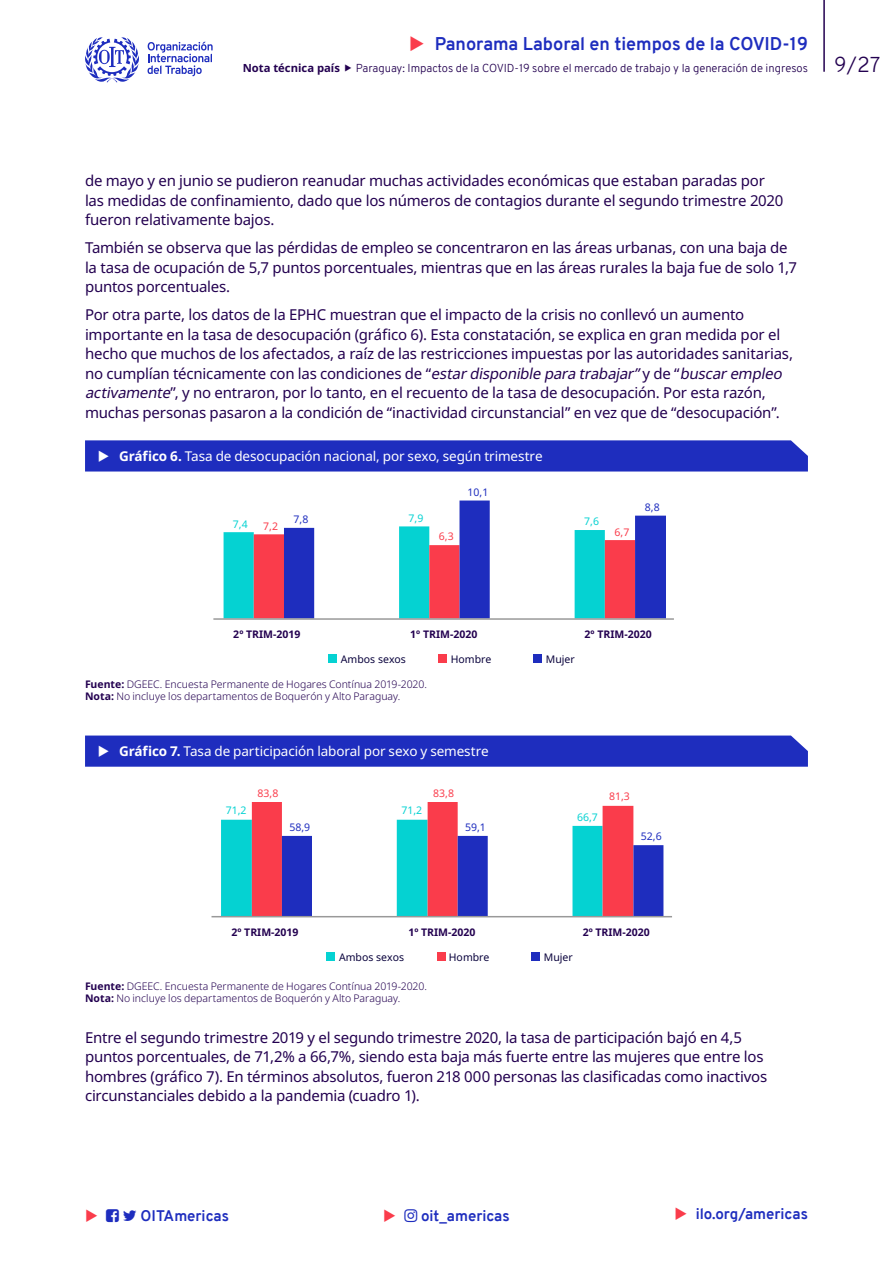
<style>
.page{position:relative;width:893px;height:1263px;background:#fff}
.page>*{position:absolute;margin:0;border:0;box-sizing:border-box;transform-origin:0 0}
.t1{font:300 21px "Overpass";color:#230050}
.t2{font:700 18px "Overpass";color:#1e2dbe}
.t3{font:15px/19.5px "Noto Sans";letter-spacing:-.015em;color:#230050}
.t4{font:700 15px "Overpass";color:#1e2dbe}
.t5{font:13.5px "Noto Sans";letter-spacing:-.01em;color:#fff}
.t6{font:300 11.25px "Overpass";color:#230050}
.t7{font:700 11.25px "Noto Sans";color:#230050}
.t8{font:300 10.5px/12.6px "Noto Sans";color:#230050}
.t9{font:700 10.5px "Noto Sans";color:#230050}
.t10{font:10.5px "Noto Sans";color:#09023c}
.t11{font:10.5px "Noto Sans";color:#1e2dbe}
.t12{font:10.5px "Noto Sans";color:#05d2d2}
.t13{font:10.5px "Noto Sans";color:#fa3c4b}
.s1{font-style:italic}
.s2{font-weight:700}
</style>
<div class="page">
<svg style="left:224px;top:500px;width:442px;height:118px"></svg>
<div style="left:329px;top:655px;width:8px;height:8px;background:#05d2d2"></div>
<div style="left:439px;top:655px;width:8px;height:8px;background:#fa3c4b"></div>
<div style="left:534px;top:655px;width:8px;height:8px;background:#1e2dbe"></div>
<hr style="left:213px;top:618px;width:461px;height:2px;background:#999">
<svg style="left:221px;top:802px;width:442px;height:114px"></svg>
<div style="left:327px;top:952px;width:8px;height:9px;background:#05d2d2"></div>
<div style="left:437px;top:952px;width:8px;height:9px;background:#fa3c4b"></div>
<div style="left:532px;top:952px;width:8px;height:9px;background:#1e2dbe"></div>
<hr style="left:211px;top:916px;width:461px;height:1px;background:#999">
<svg style="left:148px;top:42px;width:65px;height:34px"></svg>
<svg style="left:85px;top:37px;width:54px;height:45px"></svg>
<hr style="left:823px;top:0;width:2px;height:72px;background:#230050">
<div style="left:85px;top:440px;width:723px;height:31px;background:#1e2dbe"></div>
<svg style="left:85px;top:735px;width:723px;height:32px;background:#2533c0"></svg>
<p class="t2" style="left:435px;top:31px;width:375px">Panorama Laboral en tiempos de la COVID-19</p>
<p class="t7" style="left:243px;top:60px;width:99px">Nota técnica país</p>
<p class="t6" style="left:356px;top:60px;width:454px">Paraguay: Impactos de la COVID-19 sobre el mercado de trabajo y la generación de ingresos</p>
<h1 class="t1" style="left:834px;top:49px;width:48px">9/27</h1>
<p class="t3" style="left:85px;top:171px;width:700px">de mayo y en junio se pudieron reanudar muchas actividades económicas que estaban paradas por las medidas de confinamiento, dado que los números de contagios durante el segundo trimestre 2020 fueron relativamente bajos.</p>
<p class="t3" style="left:85px;top:238px;width:714px">También se observa que las pérdidas de empleo se concentraron en las áreas urbanas, con una baja de la tasa de ocupación de 5,7 puntos porcentuales, mientras que en las áreas rurales la baja fue de solo 1,7 puntos porcentuales.</p>
<p class="t3" style="left:85px;top:305px;width:709px">Por otra parte, los datos de la EPHC muestran que el impacto de la crisis no conllevó un aumento importante en la tasa de desocupación (gráfico 6). Esta constatación, se explica en gran medida por el hecho que muchos de los afectados, a raíz de las restricciones impuestas por las autoridades sanitarias, no cumplían técnicamente con las condiciones de “<span class="s1">estardisponible para trabajar”</span>y de “<span class="s1">buscarempleo activamente</span>”, y no entraron, por lo tanto, en el recuento de la tasa de desocupación. Por esta razón, muchas personas pasaron a la condición de “inactividad circunstancial” en vez que de “desocupación”.</p>
<p class="t5" style="left:119px;top:447px;width:425px"><span class="s2">Gráfico 6.</span> Tasa de desocupación nacional, por sexo, según trimestre</p>
<p class="t12" style="left:233px;top:517px;width:16px">7,4</p>
<p class="t13" style="left:263px;top:519px;width:16px">7,2</p>
<p class="t11" style="left:294px;top:512px;width:16px">7,8</p>
<p class="t11" style="left:468px;top:485px;width:22px">10,1</p>
<p class="t12" style="left:409px;top:511px;width:16px">7,9</p>
<p class="t12" style="left:584px;top:514px;width:16px">7,6</p>
<p class="t13" style="left:439px;top:529px;width:16px">6,3</p>
<p class="t13" style="left:615px;top:525px;width:16px">6,7</p>
<p class="t11" style="left:645px;top:500px;width:16px">8,8</p>
<p class="t9" style="left:233px;top:627px;width:69px">2º TRIM-2019</p>
<p class="t9" style="left:410px;top:627px;width:69px">1º TRIM-2020</p>
<p class="t9" style="left:585px;top:627px;width:69px">2º TRIM-2020</p>
<p class="t10" style="left:341px;top:652px;width:66px">Ambos sexos</p>
<p class="t10" style="left:451px;top:652px;width:42px">Hombre</p>
<p class="t10" style="left:546px;top:652px;width:30px">Mujer</p>
<p class="t8" style="left:85px;top:678px;width:343px"><span class="s2">Fuente:</span> DGEEC. Encuesta Permanente de Hogares Contínua 2019-2020.<br><span class="s2">Nota:</span> No incluye los departamentos de Boquerón y Alto Paraguay.</p>
<p class="t5" style="left:119px;top:742px;width:371px"><span class="s2">Gráfico 7.</span> Tasa de participación laboral por sexo y semestre</p>
<p class="t13" style="left:258px;top:786px;width:22px">83,8</p>
<p class="t13" style="left:433px;top:786px;width:22px">83,8</p>
<p class="t13" style="left:609px;top:789px;width:22px">81,3</p>
<p class="t11" style="left:289px;top:820px;width:22px">58,9</p>
<p class="t11" style="left:465px;top:820px;width:22px">59,1</p>
<p class="t12" style="left:226px;top:803px;width:22px">71,2</p>
<p class="t12" style="left:401px;top:803px;width:22px">71,2</p>
<p class="t12" style="left:577px;top:809px;width:22px">66,7</p>
<p class="t11" style="left:641px;top:828px;width:22px">52,6</p>
<p class="t9" style="left:231px;top:925px;width:69px">2º TRIM-2019</p>
<p class="t9" style="left:408px;top:925px;width:69px">1º TRIM-2020</p>
<p class="t9" style="left:583px;top:925px;width:69px">2º TRIM-2020</p>
<p class="t10" style="left:339px;top:949px;width:66px">Ambos sexos</p>
<p class="t10" style="left:449px;top:949px;width:42px">Hombre</p>
<p class="t10" style="left:544px;top:949px;width:30px">Mujer</p>
<p class="t8" style="left:85px;top:980px;width:343px"><span class="s2">Fuente:</span> DGEEC. Encuesta Permanente de Hogares Contínua 2019-2020.<br><span class="s2">Nota:</span> No incluye los departamentos de Boquerón y Alto Paraguay.</p>
<p class="t3" style="left:85px;top:1028px;width:684px">Entre el segundo trimestre 2019 y el segundo trimestre 2020, la tasa de participación bajó en 4,5 puntos porcentuales, de 71,2% a 66,7%, siendo esta baja más fuerte entre las mujeres que entre los hombres (gráfico 7). En términos absolutos, fueron 218 000 personas las clasificadas como inactivos circunstanciales debido a la pandemia (cuadro 1).</p>
<p class="t4" style="left:141px;top:1204px;width:90px">OITAmericas</p>
<p class="t4" style="left:696px;top:1203px;width:114px">ilo.org/americas</p>
<p class="t4" style="left:421px;top:1204px;width:90px">oit_americas</p>
</div>
